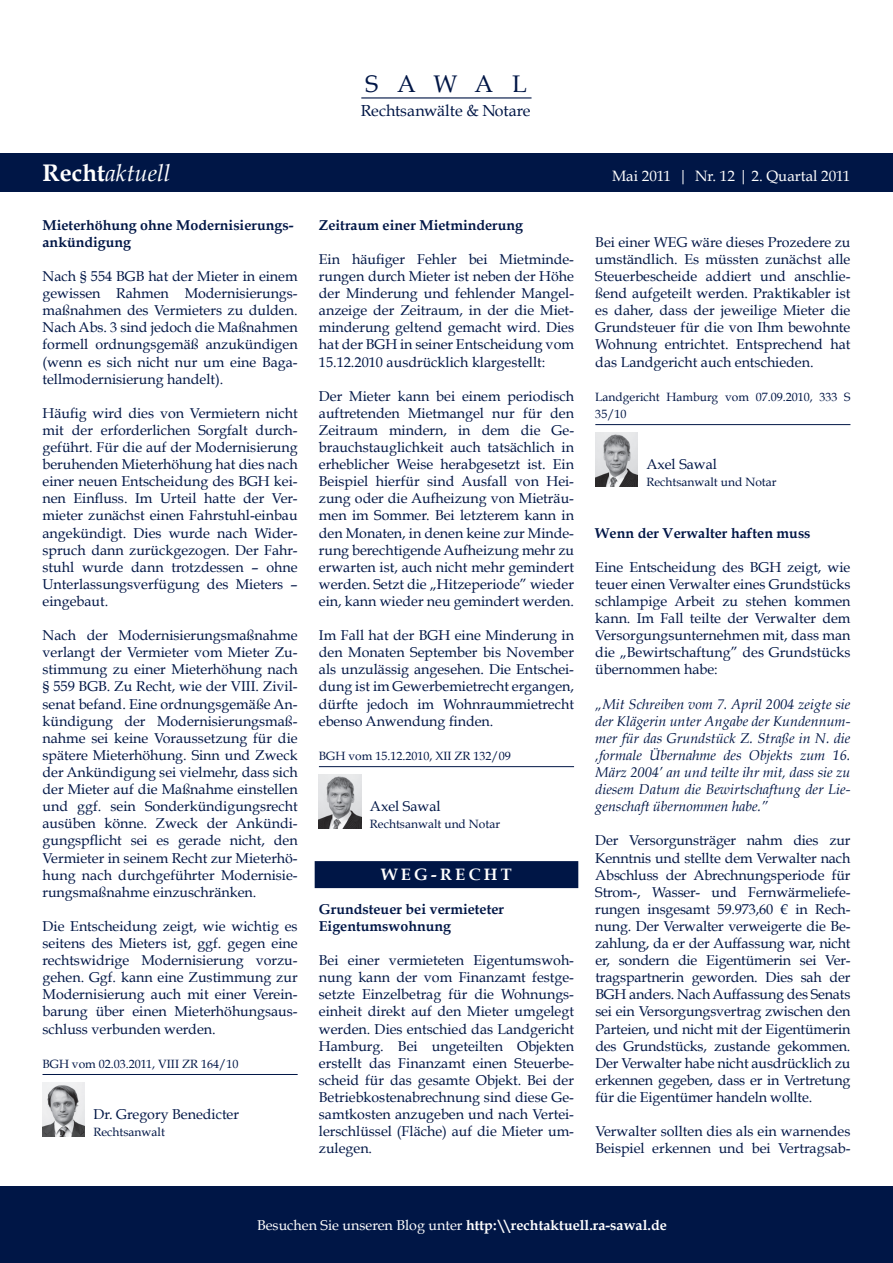
<style>
.page{position:relative;width:893px;height:1263px;background:#fff}
.page>*{position:absolute;margin:0;border:0;box-sizing:border-box;transform-origin:0 0}
.t1{font:italic 24px "Book Antiqua";color:#fff}
.t2{font:24px "Book Antiqua";letter-spacing:.765em;color:#001646}
.t3{font:700 16.5px "Book Antiqua";color:#fff}
.t4{font:16.05px "Book Antiqua";letter-spacing:-.01em;color:#001646}
.t5{font:15px "Book Antiqua";color:#fff}
.t6{font:14.25px/17.1px "Book Antiqua";color:#001646;text-align:justify}
.t7{font:italic 14.25px/17.1px "Book Antiqua";color:#001646;text-align:justify}
.t8{font:700 14.25px/17.1px "Book Antiqua";color:#001646}
.t9{font:700 14.25px "Book Antiqua";color:#fff}
.t10{font:12px/17.1px "Book Antiqua";color:#001646}
.s1{font-weight:700;font-style:normal}
.s2{font-weight:400}
</style>
<div class="page">
<div style="left:0;top:153px;width:893px;height:38px;background:#001646"></div>
<div style="left:0;top:1186px;width:893px;height:77px;background:#001646"></div>
<hr style="left:361px;top:97px;width:170px;height:2px;background:#001646">
<hr style="left:43px;top:1074px;width:255px;height:1px;background:#001646">
<img style="left:43px;top:1082px;width:42px;height:54px">
<hr style="left:319px;top:766px;width:255px;height:1px;background:#001646">
<div style="left:315px;top:861px;width:263px;height:27px;background:#001646"></div>
<img style="left:319px;top:774px;width:42px;height:54px">
<hr style="left:595px;top:424px;width:255px;height:1px;background:#001646">
<img style="left:595px;top:432px;width:42px;height:54px">
<h1 class="t2" style="left:365px;top:69px;width:163px">sawal</h1>
<p class="t4" style="left:361px;top:100px;width:171px">Rechtsanwälte &amp; Notare</p>
<h1 class="t1" style="left:43px;top:159px;width:129px"><span class="s1">Recht</span>aktuell</h1>
<p class="t5" style="left:612px;top:167px;width:240px">Mai 2011 | Nr. 12 | 2. Quartal 2011</p>
<p class="t8" style="left:43px;top:216px;width:252px">Mieterhöhung ohne Modernisierungs&shy;ankündigung</p>
<p class="t6" style="left:43px;top:268px;width:257px">Nach § 554 BGB hat der Mieter in einem gewissen Rahmen Modernisierungs&shy;maßnahmen des Vermieters zu dulden.<br>Nach Abs. 3 sind jedoch die Maßnahmen formell ordnungsgemäß anzukündigen (wenn es sich nicht nur um eine Baga&shy;tellmodernisierung handelt).</p>
<p class="t6" style="left:43px;top:404px;width:257px">Häufig wird dies von Vermietern nicht mit der erforderlichen Sorgfalt durch&shy;geführt. Für die auf der Modernisierung beruhenden Mieterhöhung hat dies nach einer neuen Entscheidung des BGH kei&shy;nen Einfluss. Im Urteil hatte der Ver&shy;mieter zunächst einen Fahrstuhl-einbau angekündigt. Dies wurde nach Wider&shy;spruch dann zurückgezogen. Der Fahr&shy;stuhl wurde dann trotzdessen – ohne Unterlassungsverfügung des Mieters – eingebaut.</p>
<p class="t6" style="left:43px;top:627px;width:257px">Nach der Modernisierungsmaßnahme verlangt der Vermieter vom Mieter Zu&shy;stimmung zu einer Mieterhöhung nach § 559 BGB. Zu Recht, wie der VIII. Zivil&shy;senat befand. Eine ordnungsgemäße An&shy;kündigung der Modernisierungsmaß&shy;nahme sei keine Voraussetzung für die spätere Mieterhöhung. Sinn und Zweck der Ankündigung sei vielmehr, dass sich der Mieter auf die Maßnahme einstellen und ggf. sein Sonderkündigungsrecht ausüben könne. Zweck der Ankündi&shy;gungspflicht sei es gerade nicht, den Vermieter in seinem Recht zur Mieterhö&shy;hung nach durchgeführter Modernisie&shy;rungsmaßnahme einzuschränken.</p>
<p class="t6" style="left:43px;top:917px;width:257px">Die Entscheidung zeigt, wie wichtig es seitens des Mieters ist, ggf. gegen eine rechtswidrige Modernisierung vorzu&shy;gehen. Ggf. kann eine Zustimmung zur Modernisierung auch mit einer Verein&shy;barung über einen Mieterhöhungsaus&shy;schluss verbunden werden.</p>
<p class="t10" style="left:43px;top:1055px;width:197px">BGH vom 02.03.2011, VIII ZR 164/10</p>
<p class="t6" style="left:94px;top:1106px;width:147px">Dr. Gregory Benedicter</p>
<p class="t10" style="left:94px;top:1123px;width:73px">Rechtsanwalt</p>
<p class="t8" style="left:319px;top:216px;width:206px">Zeitraum einer Mietminderung</p>
<p class="t6" style="left:319px;top:251px;width:257px">Ein häufiger Fehler bei Mietminde&shy;rungen durch Mieter ist neben der Höhe der Minderung und fehlender Mangel&shy;anzeige der Zeitraum, in der die Miet&shy;minderung geltend gemacht wird. Dies hat der BGH in seiner Entscheidung vom 15.12.2010 ausdrücklich klargestellt:</p>
<p class="t6" style="left:319px;top:387px;width:257px">Der Mieter kann bei einem periodisch auftretenden Mietmangel nur für den Zeitraum mindern, in dem die Ge&shy;brauchstauglichkeit auch tatsächlich in erheblicher Weise herabgesetzt ist. Ein Beispiel hierfür sind Ausfall von Hei&shy;zung oder die Aufheizung von Mieträu&shy;men im Sommer. Bei letzterem kann in den Monaten, in denen keine zur Minde&shy;rung berechtigende Aufheizung mehr zu erwarten ist, auch nicht mehr gemindert werden. Setzt die „Hitzeperiode” wieder ein, kann wieder neu gemindert werden.</p>
<p class="t6" style="left:319px;top:627px;width:257px">Im Fall hat der BGH eine Minderung in den Monaten September bis November als unzulässig angesehen. Die Entschei&shy;dung ist im Gewerbemietrecht ergangen, dürfte jedoch im Wohnraummietrecht ebenso Anwendung finden.</p>
<p class="t10" style="left:319px;top:747px;width:193px">BGH vom 15.12.2010, XII ZR 132/09</p>
<p class="t6" style="left:319px;top:798px;width:22px">A</p>
<p class="t6" style="left:381px;top:798px;width:61px">xel Sawal</p>
<p class="t10" style="left:370px;top:816px;width:132px">Rechtsanwalt und Notar</p>
<p class="t3" style="left:381px;top:864px;width:75px">Weg -recht</p>
<p class="t8" style="left:319px;top:900px;width:187px">Grundsteuer bei vermieteter<br>Eigentumswohnung</p>
<p class="t6" style="left:319px;top:952px;width:257px">Bei einer vermieteten Eigentumswoh&shy;nung kann der vom Finanzamt festge&shy;setzte Einzelbetrag für die Wohnungs&shy;einheit direkt auf den Mieter umgelegt werden. Dies entschied das Landgericht Hamburg. Bei ungeteilten Objekten erstellt das Finanzamt einen Steuerbe&shy;scheid für das gesamte Objekt. Bei der Betriebkostenabrechnung sind diese Ge&shy;samtkosten anzugeben und nach Vertei&shy;lerschlüssel (Fläche) auf die Mieter um&shy;zulegen.</p>
<p class="t6" style="left:595px;top:233px;width:257px">Bei einer WEG wäre dieses Prozedere zu umständlich. Es müssten zunächst alle Steuerbescheide addiert und anschlie&shy;ßend aufgeteilt werden. Praktikabler ist es daher, dass der jeweilige Mieter die Grundsteuer für die von Ihm bewohnte Wohnung entrichtet. Entsprechend hat das Landgericht auch entschieden.</p>
<p class="t10" style="left:595px;top:388px;width:256px">Landgericht Hamburg vom 07.09.2010, 333 S<br>35/10</p>
<p class="t6" style="left:595px;top:456px;width:22px">A</p>
<p class="t6" style="left:657px;top:456px;width:61px">xel Sawal</p>
<p class="t10" style="left:646px;top:474px;width:132px">Rechtsanwalt und Notar</p>
<p class="t8" style="left:595px;top:524px;width:217px">Wenn der Verwalter haften muss</p>
<p class="t6" style="left:595px;top:558px;width:257px">Eine Entscheidung des BGH zeigt, wie teuer einen Verwalter eines Grundstücks schlampige Arbeit zu stehen kommen kann. Im Fall teilte der Verwalter dem Versorgungsunternehmen mit, dass man die „Bewirtschaftung” des Grundstücks übernommen habe:</p>
<p class="t7" style="left:595px;top:695px;width:257px">„Mit Schreiben vom 7. April 2004 zeigte sie der Klägerin unter Angabe der Kundennum&shy;mer für das Grundstück Z. Straße in N. die ‚formale Übernahme des Objekts zum 16.<br>März 2004’ an und teilte ihr mit, dass sie zu diesem Datum die Bewirtschaftung der Lie&shy;genschaft übernommen habe.”</p>
<p class="t6" style="left:595px;top:832px;width:257px">Der Versorgunsträger nahm dies zur Kenntnis und stellte dem Verwalter nach Abschluss der Abrechnungsperiode für Strom-, Wasser- und Fernwärmeliefe&shy;rungen insgesamt 59.973,60 € in Rech&shy;nung. Der Verwalter verweigerte die Be&shy;zahlung, da er der Auffassung war, nicht er, sondern die Eigentümerin sei Ver&shy;tragspartnerin geworden. Dies sah der BGH anders. Nach Auffassung des Senats sei ein Versorgungsvertrag zwischen den Parteien, und nicht mit der Eigentümerin des Grundstücks, zustande gekommen.<br>Der Verwalter habe nicht ausdrücklich zu erkennen gegeben, dass er in Vertretung für die Eigentümer handeln wollte.</p>
<p class="t6" style="left:595px;top:1123px;width:257px">Verwalter sollten dies als ein warnendes<br>Beispiel erkennen und bei Vertragsab-</p>
<p class="t9" style="left:257px;top:1217px;width:411px"><span class="s2">Besuchen Sie unseren Blog unter</span> http:\\rechtaktuell.ra-sawal.de</p>
</div>
